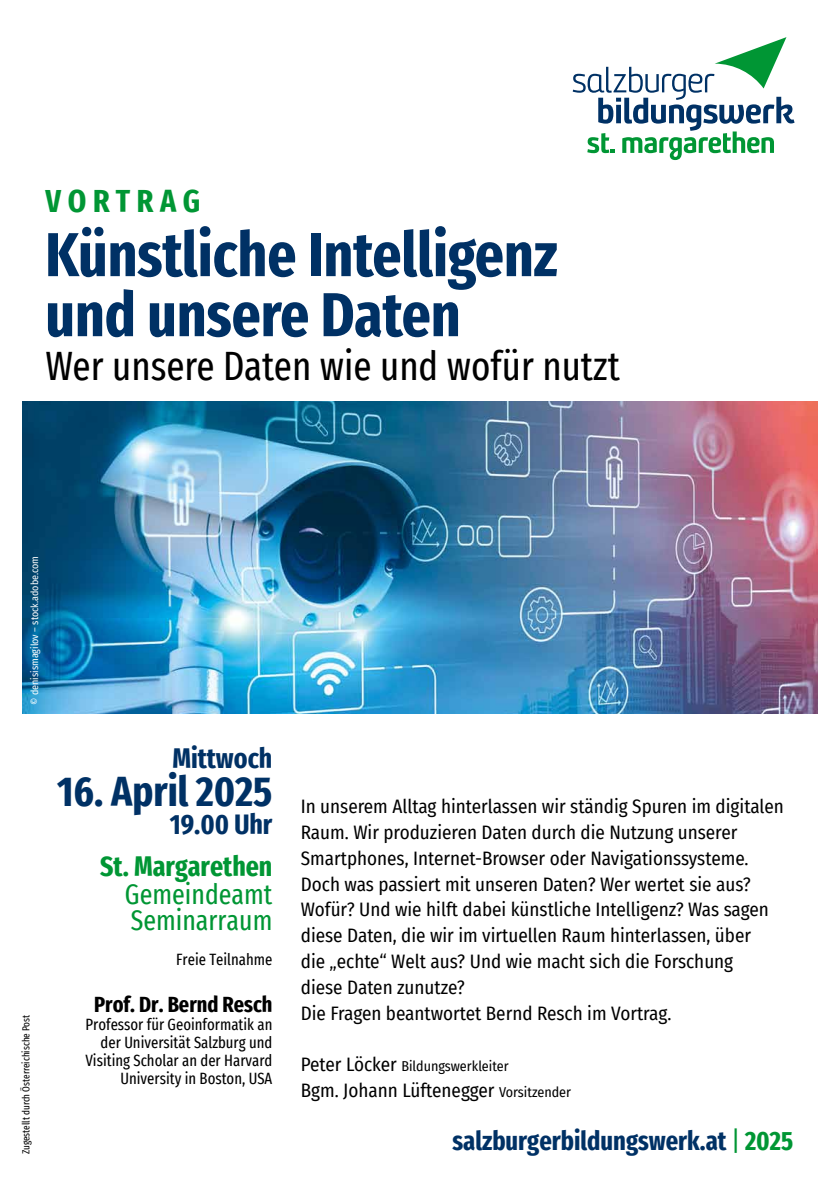
<style>
.page{position:relative;width:840px;height:1191px;background:#fff}
.page>*{position:absolute;margin:0;border:0;box-sizing:border-box;transform-origin:0 0}
.t1{font:700 extra-condensed 62px/60px "Fira Sans";color:#003165}
.t2{font:700 extra-condensed 42px "Fira Sans";color:#003165}
.t3{font:extra-condensed 40px "Fira Sans";color:#000}
.t4{font:700 extra-condensed 32px "Fira Sans";letter-spacing:.205em;color:#009634}
.t5{font:extra-condensed 28px/26px "Fira Sans";color:#009634}
.t6{font:700 extra-condensed 28px "Fira Sans";color:#003165}
.t7{font:700 extra-condensed 28px "Fira Sans";color:#009634}
.t8{font:700 extra-condensed 26.6px "Fira Sans";color:#003165}
.t9{font:700 extra-condensed 22px "Fira Sans";color:#000}
.t10{font:19px/25.8px "Fira Sans Condensed";color:#000}
.t11{font:extra-condensed 16px/18px "Fira Sans";color:#000;text-align:right}
.t12{font:14px "Fira Sans Condensed";color:#000}
.t13{font:extra-condensed 10px "Fira Sans";color:#000}
.t14{font:10px "Fira Sans Condensed";color:#fff}
.s1{font-size:19px}
.s2{font-size:14px}
.s3{font-weight:400;color:#009634}
.s4{color:#009634}
</style>
<div class="page">
<svg style="left:572px;top:37px;width:222px;height:123px"></svg>
<img style="left:23px;top:401px;width:794px;height:312px">
<h3 class="t4" style="left:46px;top:174px;width:156px">Vortrag</h3>
<h1 class="t1" style="left:45px;top:220px;width:513px">Künstliche Intelligenz und unsere Daten</h1>
<h3 class="t3" style="left:45px;top:336px;width:575px">Wer unsere Daten wie und wofür nutzt</h3>
<p class="t14" style="left:27px;top:705px;width:150px;rotate:-90deg">© denisismagilov – stock.adobe.com</p>
<p class="t13" style="left:19px;top:1154px;width:141px;rotate:-90deg">Zugestellt durch Österreichische Post</p>
<h3 class="t6" style="left:172px;top:734px;width:101px">Mittwoch</h3>
<h2 class="t2" style="left:57px;top:756px;width:216px">16. April 2025</h2>
<h3 class="t6" style="left:170px;top:801px;width:104px">19.00 Uhr</h3>
<h3 class="t7" style="left:100px;top:843px;width:174px">St. Margarethen</h3>
<h3 class="t5" style="left:125px;top:880px;width:149px">Gemeindeamt<br>Seminarraum</h3>
<p class="t11" style="left:176px;top:950px;width:98px">Freie Teilnahme</p>
<p class="t9" style="left:94px;top:985px;width:179px">Prof. Dr. Bernd Resch</p>
<p class="t11" style="left:85px;top:1014px;width:188px">Professor für Geoinformatik an der Universität Salzburg und<br>Visiting Scholar an der Harvard<br>University in Boston, USA</p>
<p class="t10" style="left:300px;top:793px;width:484px">In unserem Alltag hinterlassen wir ständig Spuren im digitalen Raum. Wir produzieren Daten durch die Nutzung unserer Smartphones, Internet-Browser oder Navigationssysteme.<br>Doch was passiert mit unseren Daten? Wer wertet sie aus?<br>Wofür? Und wie hilft dabei künstliche Intelligenz? Was sagen diese Daten, die wir im virtuellen Raum hinterlassen, über<br>die „echte“ Welt aus? Und wie macht sich die Forschung<br>diese Daten zunutze?<br>Die Fragen beantwortet Bernd Resch im Vortrag.</p>
<p class="t12" style="left:300px;top:1055px;width:209px"><span class="s1">Peter Löcker</span> Bildungswerkleiter</p>
<p class="t10" style="left:300px;top:1077px;width:271px">Bgm. Johann Lüftenegger <span class="s2">Vorsitzender</span></p>
<h3 class="t8" style="left:452px;top:1119px;width:342px">salzburgerbildungswerk.at <span class="s3">|</span> <span class="s4">2025</span></h3>
</div>
